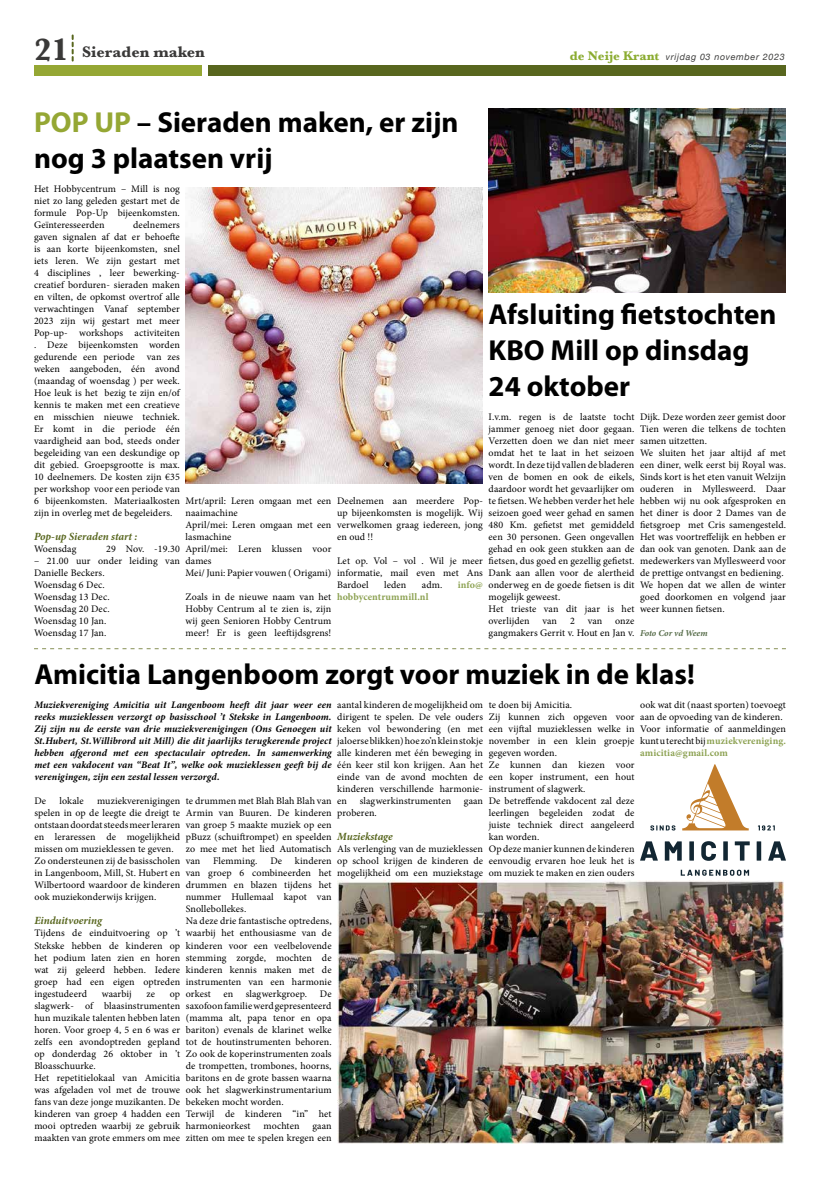
<style>
.page{position:relative;width:820px;height:1177px;background:#fff}
.page>*{position:absolute;margin:0;border:0;box-sizing:border-box;transform-origin:0 0}
.t1{font:700 29px/36px "Myriad Pro";color:#000}
.t2{font:700 16px "Baskerville";color:#3a3938}
.t3{font:italic 700 11px "Minion Pro";letter-spacing:-.005em;color:#58661e}
.t4{font:10px/12px "Minion Pro";letter-spacing:.01em;color:#000}
.t5{font:italic 700 10px/12px "Minion Pro";letter-spacing:.01em;color:#000;text-align:justify}
.t6{font:700 10px "Minion Pro";letter-spacing:.01em;color:#8da253}
.t7{font:italic 9px "Helvetica Neue";letter-spacing:.07em;color:#3c3c3b}
.t8{font:italic 700 9px "Minion Pro";letter-spacing:-.005em;color:#566c49}
.s1{font-size:32px}
.s2{font-family:"Baskerville";font-weight:700;font-style:normal;font-size:13px;color:#8bac31}
.s3{color:#95a734}
.s4{font-weight:700;color:#8da253}
</style>
<div class="page">
<div style="left:34px;top:65px;width:167px;height:11px;background:#95a734"></div>
<div style="left:208px;top:65px;width:577px;height:11px;background:#58661e"></div>
<svg style="left:72px;top:35px;width:2px;height:26px"></svg>
<svg style="left:34px;top:648px;width:751px;height:1px"></svg>
<img style="left:185px;top:187px;width:297px;height:296px">
<img style="left:337px;top:880px;width:446px;height:263px">
<svg style="left:640px;top:841px;width:17px;height:19px"></svg>
<svg style="left:664px;top:841px;width:17px;height:19px"></svg>
<svg style="left:689px;top:841px;width:4px;height:19px"></svg>
<svg style="left:701px;top:841px;width:14px;height:19px"></svg>
<svg style="left:723px;top:841px;width:4px;height:19px"></svg>
<svg style="left:734px;top:841px;width:15px;height:19px"></svg>
<svg style="left:756px;top:841px;width:4px;height:19px"></svg>
<svg style="left:768px;top:841px;width:17px;height:19px"></svg>
<svg style="left:650px;top:825px;width:25px;height:5px"></svg>
<svg style="left:757px;top:825px;width:17px;height:5px"></svg>
<svg style="left:680px;top:869px;width:68px;height:6px"></svg>
<svg style="left:682px;top:764px;width:66px;height:66px"></svg>
<img style="left:488px;top:108px;width:297px;height:185px">
<h2 class="t2" style="left:34px;top:41px;width:172px"><span class="s1">21</span> Sieraden maken</h2>
<p class="t7" style="left:569px;top:50px;width:216px"><span class="s2">de Neije Krant</span> vrijdag 03 november 2023</p>
<h1 class="t1" style="left:34px;top:103px;width:426px"><span class="s3">POP UP</span> – Sieraden maken, er zijn nog 3 plaatsen vrij</h1>
<p class="t4" style="left:34px;top:183px;width:147px;text-align:justify">Het Hobbycentrum – Mill is nog niet zo lang geleden gestart met de formule Pop-Up bijeenkomsten.<br>Geïnteresseerden</p>
<p class="t4" style="left:34px;top:219px;width:147px;text-align:justify;text-indent:99px">deelnemers gaven signalen af dat er behoefte is aan korte bijeenkomsten, snel iets leren. We zijn gestart met 4 disciplines , leer bewerking&shy;creatief borduren- sieraden maken en vilten, de opkomst overtrof alle verwachtingen Vanaf september 2023 zijn wij gestart met meer Pop-up- workshops activiteiten . Deze bijeenkomsten worden gedurende een periode van zes weken aangeboden, één avond (maandag of woensdag ) per week.<br>Hoe leuk is het bezig te zijn en/of kennis te maken met een creatieve en misschien nieuwe techniek.<br>Er komt in die periode één vaardigheid aan bod, steeds onder begeleiding van een deskundige op dit gebied. Groepsgrootte is max.<br>10 deelnemers. De kosten zijn €35 per workshop voor een periode van 6 bijeenkomsten. Materiaalkosten zijn in overleg met de begeleiders.</p>
<p class="t3" style="left:34px;top:529px;width:105px">Pop-up Sieraden start :</p>
<p class="t4" style="left:34px;top:543px;width:44px">Woensdag</p>
<p class="t4" style="left:106px;top:543px;width:75px">29 Nov. -19.30</p>
<p class="t4" style="left:34px;top:555px;width:147px">– 21.00 uur onder leiding van<br>Danielle Beckers.<br>Woensdag 6 Dec.<br>Woensdag 13 Dec.<br>Woensdag 20 Dec.<br>Woensdag 10 Jan.<br>Woensdag 17 Jan.</p>
<h1 class="t1" style="left:488px;top:295px;width:289px">Afsluiting fietstochten<br>KBO Mill op dinsdag<br>24 oktober</h1>
<p class="t4" style="left:488px;top:411px;width:147px">I.v.m. regen is de laatste tocht jammer genoeg niet door gegaan.<br>Verzetten doen we dan niet meer omdat het te laat in het seizoen wordt. In deze tijd vallen de bladeren ven de bomen en ook de eikels, daardoor wordt het gevaarlijker om te fietsen. We hebben verder het hele seizoen goed weer gehad en samen<br>480 Km. gefietst met gemiddeld een 30 personen. Geen ongevallen gehad en ook geen stukken aan de fietsen, dus goed en gezellig gefietst.<br>Dank aan allen voor de alertheid onderweg en de goede fietsen is dit mogelijk geweest.<br>Het trieste van dit jaar is het overlijden</p>
<p class="t4" style="left:639px;top:411px;width:147px">Dijk. Deze worden zeer gemist door<br>Tien weren die telkens de tochten samen uitzetten.<br>We sluiten het jaar altijd af met een diner, welk eerst bij Royal was.<br>Sinds kort is het eten vanuit Welzijn ouderen in Myllesweerd. Daar hebben wij nu ook afgesproken en het diner is door 2 Dames van de fietsgroep met Cris samengesteld.<br>Het was voortreffelijk en hebben er dan ook van genoten. Dank aan de medewerkers van Myllesweerd voor de prettige ontvangst en bediening.<br>We hopen dat we allen de winter goed doorkomen en volgend jaar weer kunnen fietsen.</p>
<p class="t8" style="left:639px;top:627px;width:69px">Foto Cor vd Weem</p>
<p class="t4" style="left:185px;top:495px;width:147px">Mrt/april: Leren omgaan met een naaimachine<br>April/mei: Leren omgaan met een lasmachine<br>April/mei: Leren klussen voor dames<br>Mei/ Juni: Papier vouwen ( Origami)</p>
<p class="t4" style="left:185px;top:591px;width:147px;text-align:justify">Zoals in de nieuwe naam van het Hobby Centrum al te zien is, zijn wij geen Senioren Hobby Centrum meer! Er is geen leeftijdsgrens!</p>
<p class="t4" style="left:337px;top:495px;width:147px;text-align:justify">Deelnemen aan meerdere Pop&shy;up bijeenkomsten is mogelijk. Wij verwelkomen graag iedereen, jong en oud !!</p>
<p class="t4" style="left:337px;top:555px;width:147px;text-align:justify">Let op. Vol – vol . Wil je meer informatie, mail even met Ans Bardoel</p>
<p class="t4" style="left:384px;top:579px;width:24px">leden</p>
<p class="t4" style="left:422px;top:579px;width:22px">adm.</p>
<p class="t6" style="left:457px;top:578px;width:27px">info@</p>
<p class="t6" style="left:337px;top:590px;width:93px">hobbycentrummill.nl</p>
<p class="t4" style="left:542px;top:615px;width:16px">van</p>
<p class="t4" style="left:569px;top:615px;width:6px">2</p>
<p class="t4" style="left:587px;top:615px;width:16px">van</p>
<p class="t4" style="left:488px;top:615px;width:147px;text-align:right">onze<br>gangmakers Gerrit v. Hout en Jan v.</p>
<h1 class="t1" style="left:34px;top:655px;width:661px">Amicitia Langenboom zorgt voor muziek in de klas!</h1>
<p class="t5" style="left:34px;top:699px;width:298px">Muziekvereniging Amicitia uit Langenboom heeft dit jaar weer een reeks muzieklessen verzorgt op basisschool ’t Stekske in Langenboom.<br>Zij zijn nu de eerste van drie muziekverenigingen (Ons Genoegen uit St.Hubert, St.Willibrord uit Mill) die dit jaarlijks terugkerende project hebben afgerond met een spectaculair optreden. In samenwerking met een vakdocent van “Beat It”, welke ook muzieklessen geeft bij de verenigingen, zijn een zestal lessen verzorgd.</p>
<p class="t4" style="left:34px;top:795px;width:13px">De</p>
<p class="t4" style="left:59px;top:795px;width:26px">lokale</p>
<p class="t4" style="left:488px;top:699px;width:147px">te doen bij Amicitia.<br>Zij kunnen zich opgeven voor een vijftal muzieklessen welke in november in een klein groepje gegeven worden.<br>Ze kunnen dan kiezen voor een koper instrument, een hout instrument of slagwerk.<br>De betreffende vakdocent zal deze leerlingen begeleiden zodat de juiste techniek direct aangeleerd kan worden.<br>Op deze manier kunnen de kinderen eenvoudig ervaren hoe leuk het is om muziek te maken en zien ouders</p>
<p class="t4" style="left:640px;top:699px;width:147px">ook wat dit (naast sporten) toevoegt aan de opvoeding van de kinderen.<br>Voor informatie of aanmeldingen kunt u terecht bij <span class="s4">muziekvereniging. amicitia@gmail.com</span></p>
<p class="t4" style="left:337px;top:699px;width:147px;text-align:justify">aantal kinderen de mogelijkheid om dirigent te spelen. De vele ouders keken vol bewondering (en met jaloerse blikken) hoe zo’n klein stokje alle kinderen met één beweging in één keer stil kon krijgen. Aan het einde van de avond mochten de kinderen verschillende harmonie&shy;en</p>
<p class="t4" style="left:34px;top:795px;width:147px;text-indent:63px">muziekverenigingen spelen in op de leegte die dreigt te ontstaan doordat steeds meer leraren en leraressen de mogelijkheid missen om muzieklessen te geven.<br>Zo ondersteunen zij de basisscholen in Langenboom, Mill, St. Hubert en<br>Wilbertoord waardoor de kinderen ook muziekonderwijs krijgen.</p>
<p class="t3" style="left:34px;top:913px;width:69px">Einduitvoering</p>
<p class="t4" style="left:34px;top:927px;width:147px;text-align:justify">Tijdens de einduitvoering op ’t Stekske hebben de kinderen op het podium laten zien en horen wat zij geleerd hebben. Iedere groep had een eigen optreden ingestudeerd</p>
<p class="t4" style="left:186px;top:795px;width:147px;text-align:justify">te drummen met Blah Blah Blah van Armin van Buuren. De kinderen van groep 5 maakte muziek op een pBuzz (schuiftrompet) en speelden zo mee met het lied Automatisch van</p>
<p class="t4" style="left:359px;top:795px;width:93px">slagwerkinstrumenten</p>
<p class="t4" style="left:463px;top:795px;width:21px">gaan</p>
<p class="t4" style="left:337px;top:807px;width:41px">proberen.</p>
<p class="t3" style="left:337px;top:829px;width:57px">Muziekstage</p>
<p class="t4" style="left:337px;top:843px;width:147px;text-align:justify">Als verlenging van de muzieklessen op school krijgen de kinderen de mogelijkheid om een muziekstage</p>
<p class="t4" style="left:186px;top:855px;width:147px;text-indent:109px">kinderen van groep 6 combineerden het drummen en blazen tijdens het nummer Hullemaal kapot van<br>Snollebollekes.<br>Na deze drie fantastische optredens, waarbij het enthousiasme van de kinderen voor een veelbelovende stemming zorgde, mochten de kinderen kennis maken met de instrumenten van een harmonie orkest</p>
<p class="t4" style="left:213px;top:855px;width:46px">Flemming.</p>
<p class="t4" style="left:270px;top:855px;width:13px">De</p>
<p class="t4" style="left:102px;top:987px;width:31px">waarbij</p>
<p class="t4" style="left:146px;top:987px;width:10px">ze</p>
<p class="t4" style="left:223px;top:987px;width:11px">en</p>
<p class="t4" style="left:246px;top:987px;width:63px">slagwerkgroep.</p>
<p class="t4" style="left:186px;top:987px;width:147px;text-indent:134px">De saxofoon familie werd gepresenteerd (mamma alt, papa tenor en opa bariton) evenals de klarinet welke tot de houtinstrumenten behoren.<br>Zo ook de koperinstrumenten zoals de trompetten, trombones, hoorns, baritons en de grote bassen waarna ook het slagwerkinstrumentarium bekeken mocht worden.<br>Terwijl de kinderen “in” het harmonieorkest</p>
<p class="t4" style="left:34px;top:987px;width:147px;text-indent:135px">op slagwerk- of blaasinstrumenten hun muzikale talenten hebben laten horen. Voor groep 4, 5 en 6 was er zelfs een avondoptreden gepland op donderdag 26 oktober in ’t<br>Bloasschuurke.<br>Het repetitielokaal van Amicitia was afgeladen vol met de trouwe fans van deze jonge muzikanten. De kinderen van groep 4 hadden een mooi optreden waarbij ze gebruik maakten van grote emmers om mee</p>
<p class="t4" style="left:263px;top:1119px;width:37px">mochten</p>
<p class="t4" style="left:186px;top:1119px;width:147px;text-align:right">gaan<br>zitten om mee te spelen kregen een</p>
</div>
